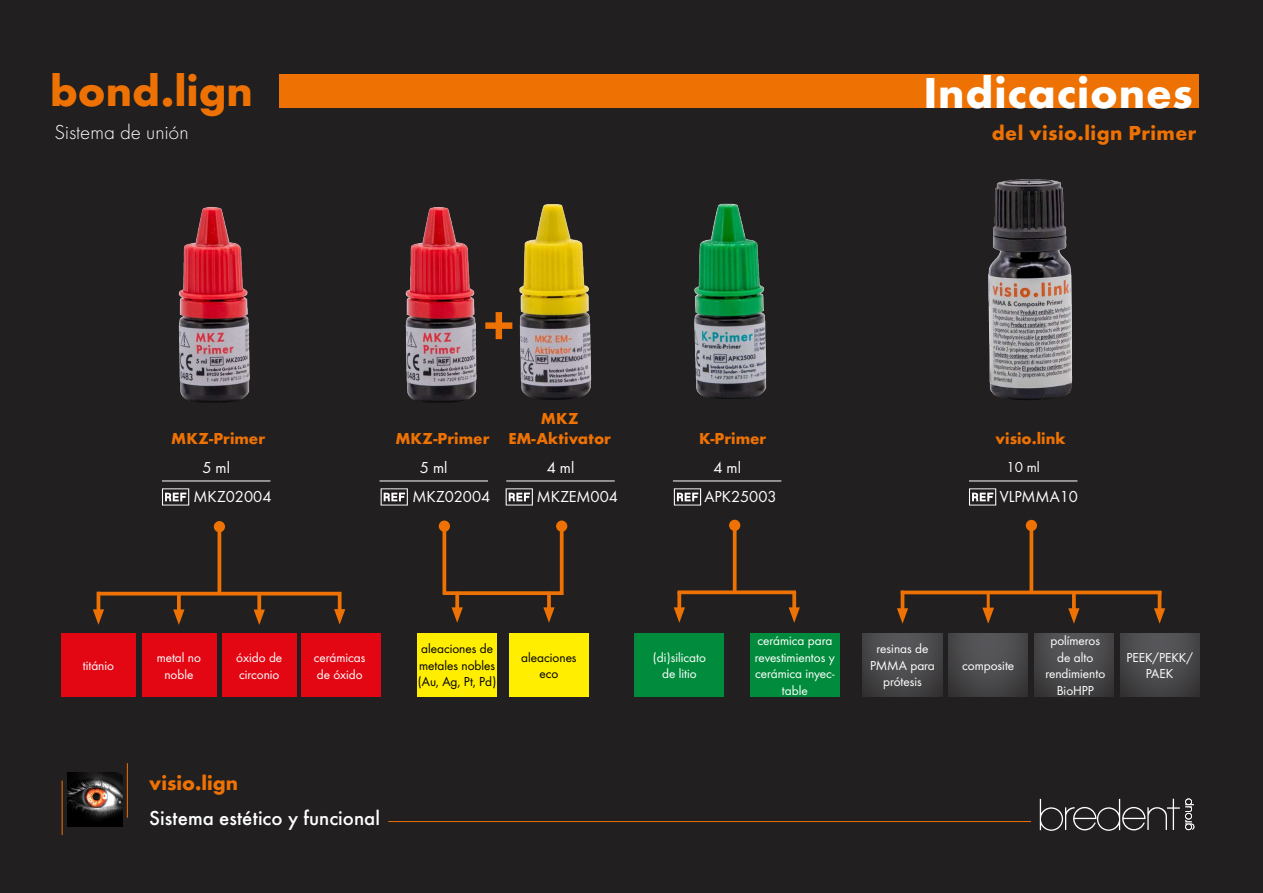
<style>
.page{position:relative;width:1263px;height:893px;background:#221f20}
.page>*{position:absolute;margin:0;border:0;box-sizing:border-box;transform-origin:0 0}
.t1{font:700 57.15px "Futura";color:#ee7203}
.t2{font:700 45px "Futura";letter-spacing:.02em;color:#fff}
.t3{font:700 45px "Futura";color:#ee7203}
.t4{font:500 21px "Futura";color:#fff}
.t5{font:700 21px "Futura";letter-spacing:.02em;color:#ee7203}
.t6{font:300 21px "Futura";color:#fff}
.t7{font:700 21px "Futura";color:#ee7203}
.t8{font:700 16.5px/19.8px "Futura";color:#ee7203;text-align:center}
.t9{font:16.5px "Futura Boo";color:#fff}
.t10{font:15px "Futura Boo";color:#fff}
.t11{font:13.5px/16.5px "Futura Boo";color:#fff;text-align:center}
.t12{font:13.5px/16.5px "Futura Boo";color:#000}
</style>
<div class="page">
<img style="left:1120px;top:633px;width:79px;height:63px">
<div style="left:509px;top:633px;width:79px;height:63px;background:#fe0"></div>
<div style="left:750px;top:633px;width:90px;height:63px;background:#008c3c"></div>
<div style="left:634px;top:633px;width:90px;height:63px;background:#008c3c"></div>
<hr style="left:97px;top:592px;width:244px;height:3px;background:#ee7203">
<hr style="left:97px;top:592px;width:3px;height:23px;background:#ee7203">
<svg style="left:93px;top:609px;width:11px;height:16px"></svg>
<svg style="left:177px;top:595px;width:4px;height:14px"></svg>
<svg style="left:173px;top:609px;width:11px;height:16px"></svg>
<svg style="left:338px;top:592px;width:4px;height:17px"></svg>
<svg style="left:334px;top:609px;width:11px;height:16px"></svg>
<svg style="left:257px;top:595px;width:4px;height:14px"></svg>
<svg style="left:254px;top:609px;width:11px;height:16px"></svg>
<hr style="left:218px;top:527px;width:3px;height:65px;background:#ee7203">
<div style="left:214px;top:521px;width:11px;height:11px;background:#ee7203;border-radius:50%"></div>
<svg style="left:442px;top:532px;width:4px;height:62px"></svg>
<div style="left:439px;top:520px;width:11px;height:12px;background:#ee7203;border-radius:50%"></div>
<svg style="left:560px;top:532px;width:4px;height:63px"></svg>
<div style="left:556px;top:520px;width:11px;height:12px;background:#ee7203;border-radius:50%"></div>
<svg style="left:443px;top:591px;width:120px;height:4px"></svg>
<svg style="left:455px;top:592px;width:4px;height:15px"></svg>
<svg style="left:452px;top:607px;width:11px;height:16px"></svg>
<svg style="left:547px;top:592px;width:4px;height:15px"></svg>
<svg style="left:543px;top:607px;width:12px;height:16px"></svg>
<svg style="left:677px;top:594px;width:4px;height:13px"></svg>
<svg style="left:674px;top:607px;width:11px;height:16px"></svg>
<svg style="left:792px;top:594px;width:4px;height:13px"></svg>
<svg style="left:789px;top:607px;width:11px;height:16px"></svg>
<svg style="left:677px;top:590px;width:119px;height:4px"></svg>
<hr style="left:733px;top:525px;width:3px;height:66px;background:#ee7203">
<div style="left:729px;top:520px;width:11px;height:11px;background:#ee7203;border-radius:50%"></div>
<img style="left:863px;top:633px;width:79px;height:63px">
<img style="left:949px;top:633px;width:79px;height:63px">
<img style="left:1034px;top:633px;width:79px;height:63px">
<div style="left:418px;top:633px;width:79px;height:63px;background:#fe0"></div>
<div style="left:301px;top:633px;width:80px;height:63px;background:#e30613"></div>
<div style="left:222px;top:633px;width:75px;height:63px;background:#e30613"></div>
<div style="left:142px;top:633px;width:74px;height:63px;background:#e30613"></div>
<div style="left:61px;top:633px;width:75px;height:63px;background:#e30613"></div>
<hr style="left:901px;top:591px;width:260px;height:3px;background:#ee7203">
<hr style="left:901px;top:591px;width:3px;height:23px;background:#ee7203">
<svg style="left:897px;top:608px;width:11px;height:16px"></svg>
<hr style="left:987px;top:591px;width:3px;height:22px;background:#ee7203">
<svg style="left:982px;top:608px;width:12px;height:16px"></svg>
<hr style="left:1158px;top:591px;width:3px;height:23px;background:#ee7203">
<svg style="left:1154px;top:608px;width:11px;height:16px"></svg>
<svg style="left:1072px;top:594px;width:4px;height:14px"></svg>
<svg style="left:1068px;top:608px;width:11px;height:16px"></svg>
<svg style="left:1029px;top:531px;width:4px;height:60px"></svg>
<div style="left:1026px;top:520px;width:11px;height:11px;background:#ee7203;border-radius:50%"></div>
<div style="left:279px;top:75px;width:919px;height:33px;background:#ee7203"></div>
<svg style="left:162px;top:488px;width:27px;height:17px"></svg>
<svg style="left:674px;top:488px;width:27px;height:17px"></svg>
<svg style="left:969px;top:488px;width:27px;height:17px"></svg>
<svg style="left:506px;top:488px;width:27px;height:17px"></svg>
<svg style="left:381px;top:488px;width:27px;height:17px"></svg>
<hr style="left:162px;top:481px;width:108px;height:1px;background:#fff">
<hr style="left:379px;top:481px;width:109px;height:1px;background:#fff">
<hr style="left:506px;top:481px;width:109px;height:1px;background:#fff">
<hr style="left:673px;top:481px;width:108px;height:1px;background:#fff">
<hr style="left:969px;top:481px;width:108px;height:1px;background:#fff">
<svg style="left:1040px;top:798px;width:154px;height:33px;background:#424041"></svg>
<img style="left:67px;top:772px;width:55px;height:55px">
<hr style="left:127px;top:763px;width:1px;height:55px;background:#ee7203">
<hr style="left:62px;top:780px;width:1px;height:55px;background:#ee7203">
<hr style="left:388px;top:821px;width:643px;height:1px;background:#ee7203">
<img style="left:685px;top:191px;width:99px;height:220px">
<img style="left:516px;top:199px;width:92px;height:212px">
<img style="left:171px;top:205px;width:104px;height:212px">
<img style="left:400px;top:205px;width:92px;height:212px">
<img style="left:965px;top:161px;width:136px;height:250px">
<h2 class="t3" style="left:50px;top:71px;width:204px">bond.lign</h2>
<h3 class="t6" style="left:54px;top:119px;width:136px">Sistema de unión</h3>
<h1 class="t1" style="left:482px;top:301px;width:36px">+</h1>
<p class="t8" style="left:171px;top:430px;width:95px">MKZ-Primer</p>
<p class="t8" style="left:396px;top:430px;width:95px">MKZ-Primer</p>
<p class="t8" style="left:508px;top:410px;width:104px">MKZ<br>EM-Aktivator</p>
<h2 class="t2" style="left:923px;top:74px;width:271px">Indicaciones</h2>
<h3 class="t5" style="left:992px;top:124px;width:206px">del visio.lign Primer</h3>
<p class="t8" style="left:699px;top:430px;width:69px">K-Primer</p>
<p class="t8" style="left:995px;top:430px;width:71px">visio.link</p>
<p class="t9" style="left:202px;top:460px;width:29px">5 ml</p>
<p class="t9" style="left:420px;top:460px;width:29px">5 ml</p>
<p class="t9" style="left:547px;top:460px;width:29px">4 ml</p>
<p class="t9" style="left:713px;top:460px;width:29px">4 ml</p>
<p class="t10" style="left:1006px;top:461px;width:35px">10 ml</p>
<p class="t9" style="left:194px;top:489px;width:79px">MKZ02004</p>
<p class="t9" style="left:412px;top:489px;width:79px">MKZ02004</p>
<p class="t9" style="left:537px;top:489px;width:83px">MKZEM004</p>
<p class="t9" style="left:704px;top:489px;width:74px">APK25003</p>
<p class="t9" style="left:1000px;top:489px;width:80px">VLPMMA10</p>
<p class="t11" style="left:83px;top:659px;width:33px">titánio</p>
<p class="t11" style="left:157px;top:650px;width:46px">metal no noble</p>
<p class="t11" style="left:236px;top:650px;width:47px;text-align:left">óxido de circonio</p>
<p class="t11" style="left:314px;top:650px;width:53px;text-align:left">cerámicas de óxido</p>
<h3 class="t7" style="left:149px;top:774px;width:91px">visio.lign</h3>
<h3 class="t4" style="left:149px;top:807px;width:232px">Sistema estético y funcional</h3>
<p class="t12" style="left:418px;top:642px;width:80px">aleaciones de metales nobles (Au, Ag, Pt, Pd)</p>
<p class="t12" style="left:521px;top:650px;width:57px;text-align:center">aleaciones eco</p>
<p class="t11" style="left:653px;top:650px;width:55px">(di)silicato de litio</p>
<p class="t11" style="left:755px;top:634px;width:81px">cerámica para revestimientos y cerámica inyec&shy;table</p>
<p class="t11" style="left:870px;top:642px;width:66px">resinas de<br>PMMA para prótesis</p>
<p class="t11" style="left:962px;top:658px;width:54px">composite</p>
<p class="t11" style="left:1045px;top:633px;width:61px">polímeros de alto rendimiento<br>BioHPP</p>
<p class="t11" style="left:1126px;top:650px;width:68px">PEEK/PEKK/<br>PAEK</p>
</div>
